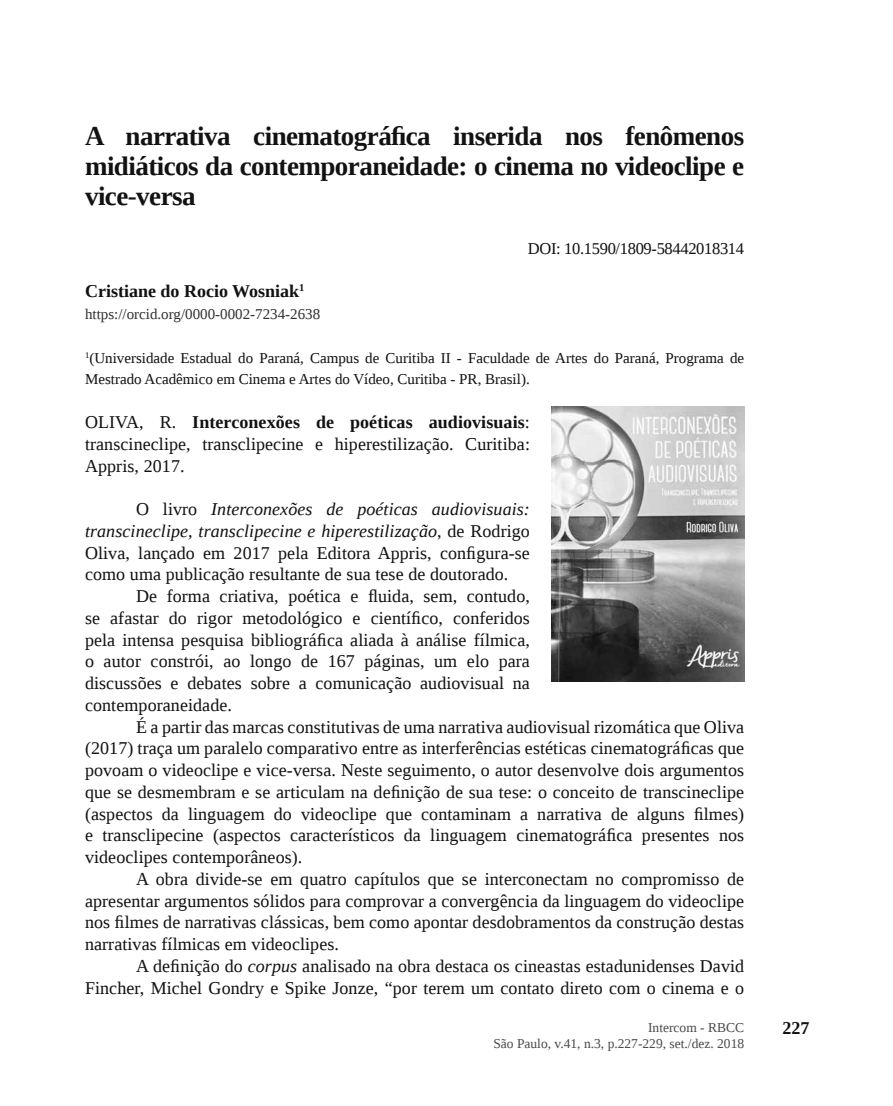
<style>
.page{position:relative;width:893px;height:1106px;background:#fff}
.page>*{position:absolute;margin:0;border:0;box-sizing:border-box;transform-origin:0 0}
.t1{font:700 27px/30px "Liberation Serif";letter-spacing:-.02em;color:#121212;text-align:justify}
.t2{font:18px/21.8px "Liberation Serif";letter-spacing:.005em;color:#121212;text-align:justify}
.t3{font:700 18px "Liberation Serif";color:#121212}
.t4{font:16.5px "Liberation Serif";letter-spacing:-.02em;color:#121212}
.t5{font:15px/21.8px "Liberation Serif";color:#121212}
.t6{font:15px "Liberation Serif";color:#303231}
.t7{font:13.5px/16.2px "Liberation Serif";color:#4a4c4b;text-align:right}
.s1{font-weight:700}
.s2{font-style:italic}
</style>
<div class="page">
<img style="left:551px;top:406px;width:193px;height:275px">
<h1 class="t1" style="left:85px;top:121px;width:661px">A narrativa cinematográfica inserida nos fenômenos midiáticos da contemporaneidade: o cinema no videoclipe e vice-versa</h1>
<p class="t4" style="left:528px;top:238px;width:218px">DOI: 10.1590/1809-58442018314</p>
<p class="t3" style="left:85px;top:279px;width:221px">Cristiane do Rocio Wosniak<sup>1</sup></p>
<p class="t6" style="left:85px;top:304px;width:237px">https://orcid.org/0000-0002-7234-2638</p>
<p class="t5" style="left:85px;top:347px;width:661px"><sup>1</sup>(Universidade Estadual do Paraná, Campus de Curitiba II - Faculdade de Artes do Paraná, Programa de<br>Mestrado Acadêmico em Cinema e Artes do Vídeo, Curitiba - PR, Brasil).</p>
<p class="t2" style="left:85px;top:411px;width:446px">OLIVA, R. <span class="s1">Interconexões de poéticas audiovisuais</span>: transcineclipe, transclipecine e hiperestilização. Curitiba:<br>Appris, 2017.</p>
<p class="t2" style="left:85px;top:498px;width:446px;text-indent:51px">O livro <span class="s2">Interconexões de poéticas audiovisuais: transcineclipe, transclipecine e hiperestilização</span>, de Rodrigo Oliva, lançado em 2017 pela Editora Appris, configura-se como uma publicação resultante de sua tese de doutorado.</p>
<p class="t2" style="left:85px;top:585px;width:446px;text-indent:51px">De forma criativa, poética e fluida, sem, contudo, se afastar do rigor metodológico e científico, conferidos pela intensa pesquisa bibliográfica aliada à análise fílmica, o autor constrói, ao longo de 167 páginas, um elo para discussões e debates sobre a comunicação audiovisual na contemporaneidade.</p>
<p class="t2" style="left:85px;top:715px;width:661px;text-indent:51px">É a partir das marcas constitutivas de uma narrativa audiovisual rizomática que Oliva (2017) traça um paralelo comparativo entre as interferências estéticas cinematográficas que povoam o videoclipe e vice-versa. Neste seguimento, o autor desenvolve dois argumentos que se desmembram e se articulam na definição de sua tese: o conceito de transcineclipe (aspectos da linguagem do videoclipe que contaminam a narrativa de alguns filmes) e transclipecine (aspectos característicos da linguagem cinematográfica presentes nos videoclipes contemporâneos).</p>
<p class="t2" style="left:85px;top:867px;width:661px;text-indent:51px">A obra divide-se em quatro capítulos que se interconectam no compromisso de apresentar argumentos sólidos para comprovar a convergência da linguagem do videoclipe nos filmes de narrativas clássicas, bem como apontar desdobramentos da construção destas narrativas fílmicas em videoclipes.</p>
<p class="t2" style="left:85px;top:954px;width:661px;text-align:right">A definição do <span class="s2">corpus</span> analisado na obra destaca os cineastas estadunidenses David<br>Fincher, Michel Gondry e Spike Jonze, “por terem um contato direto com o cinema e o</p>
<p class="t7" style="left:493px;top:1018px;width:252px">Intercom - RBCC<br>São Paulo, v.41, n.3, p.227-229, set./dez. 2018</p>
<p class="t3" style="left:782px;top:1016px;width:28px">227</p>
</div>
